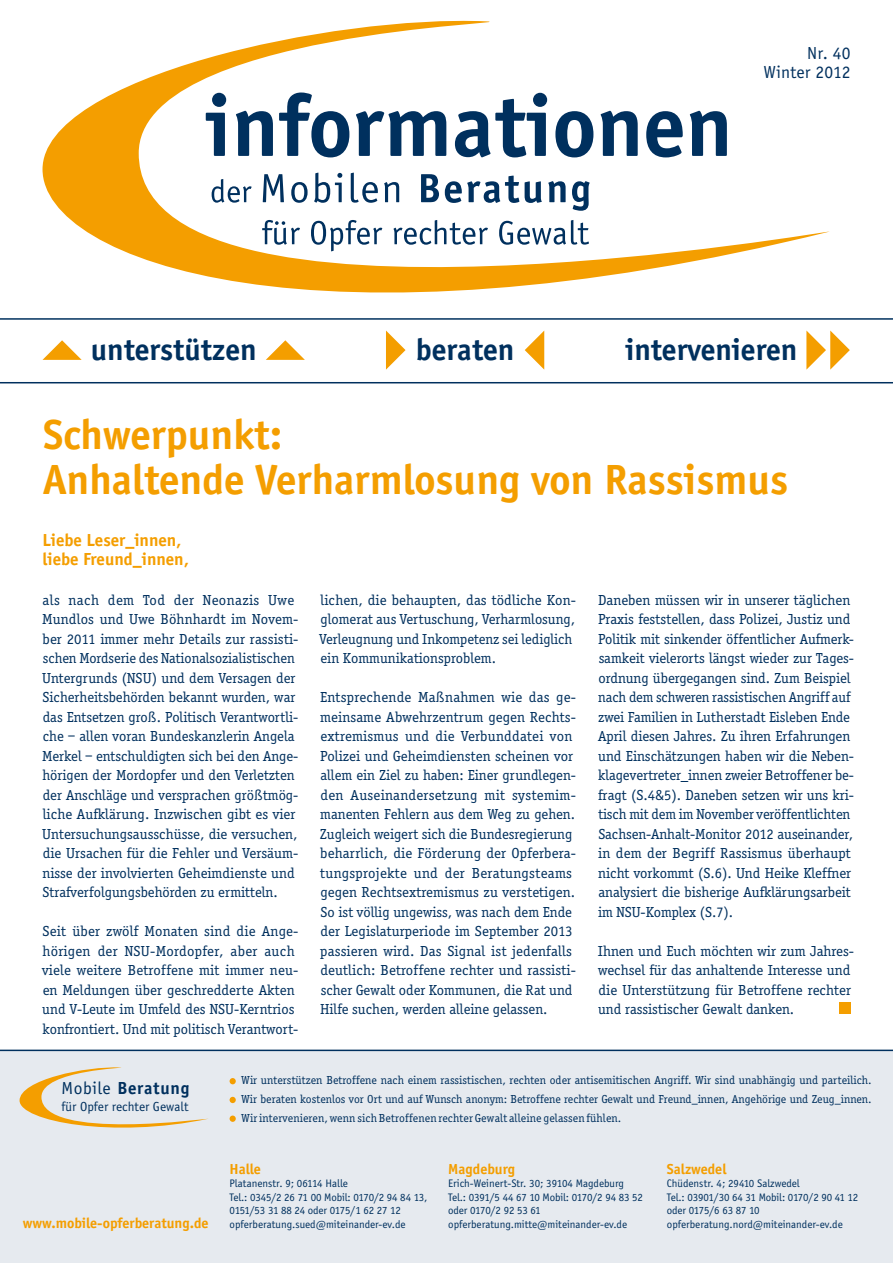
<style>
.page{position:relative;width:893px;height:1263px;background:#fff}
.page>*{position:absolute;margin:0;border:0;box-sizing:border-box;transform-origin:0 0}
.t1{font:700 43.5px/45px "Officina Sans";color:#f49e00}
.t2{font:700 31.5px "Officina Sans";color:#00305e}
.t3{font:700 18px/18.8px "Officina Sans";color:#f49e00}
.t4{font:18px/19.5px "Officina Sans";letter-spacing:.01em;color:#00305e;text-align:right}
.t5{font:700 18px "Officina Sans";letter-spacing:.04em;color:#00305e}
.t6{font:15px/19.5px "Officina Serif";color:#00305e}
.t7{font:700 15px "Officina Sans";color:#f49e00}
.t8{font:13.5px "Officina Sans";letter-spacing:.005em;color:#00305e}
.t9{font:12px/18.8px "Officina Serif";letter-spacing:.01em;color:#00305e;text-align:justify}
.t10{font:11.25px/13.5px "Officina Sans";color:#00305e}
.s1{font-weight:400}
</style>
<div class="page">
<div style="left:0;top:1050px;width:893px;height:213px;background:#e6eaef"></div>
<hr style="left:0;top:1049px;width:893px;height:2px;background:#00305e">
<svg style="left:20px;top:1067px;width:188px;height:61px"></svg>
<svg style="left:230px;top:1078px;width:6px;height:6px"></svg>
<svg style="left:230px;top:1097px;width:6px;height:6px"></svg>
<div style="left:230px;top:1115px;width:6px;height:7px;background:#f49e00;border-radius:50%"></div>
<svg style="left:42px;top:20px;width:788px;height:339px"></svg>
<svg style="left:212px;top:179px;width:40px;height:24px"></svg>
<svg style="left:263px;top:173px;width:136px;height:30px"></svg>
<svg style="left:421px;top:174px;width:169px;height:37px"></svg>
<svg style="left:262px;top:220px;width:327px;height:31px"></svg>
<hr style="left:0;top:318px;width:893px;height:2px;background:#00305e">
<hr style="left:0;top:382px;width:893px;height:1px;background:#00305e">
<svg style="left:386px;top:330px;width:20px;height:40px"></svg>
<svg style="left:525px;top:330px;width:19px;height:40px"></svg>
<svg style="left:43px;top:340px;width:39px;height:20px"></svg>
<svg style="left:266px;top:340px;width:39px;height:20px"></svg>
<svg style="left:806px;top:330px;width:44px;height:40px"></svg>
<div style="left:839px;top:1002px;width:11px;height:12px;background:#f49e00"></div>
<p class="t4" style="left:764px;top:43px;width:88px">Nr. 40<br>Winter 2012</p>
<h2 class="t2" style="left:91px;top:330px;width:167px">unterstützen</h2>
<h2 class="t2" style="left:416px;top:330px;width:100px">beraten</h2>
<h2 class="t2" style="left:625px;top:330px;width:173px">intervenieren</h2>
<h1 class="t1" style="left:43px;top:411px;width:746px">Schwerpunkt:<br>Anhaltende Verharmlosung von Rassismus</h1>
<p class="t3" style="left:42px;top:531px;width:148px">Liebe Leser_innen, liebe Freund_innen,</p>
<p class="t6" style="left:42px;top:590px;width:258px">als nach dem Tod der Neonazis Uwe Mundlos und Uwe Böhnhardt im Novem&shy;ber 2011 immer mehr Details zur rassisti&shy;schen Mordserie des Nationalsozialistischen Untergrunds (NSU) und dem Versagen der Sicherheitsbehörden bekannt wurden, war das Entsetzen groß. Politisch Verantwortli&shy;che – allen voran Bundeskanzlerin Angela Merkel – entschuldigten sich bei den Ange&shy;hörigen der Mordopfer und den Verletzten der Anschläge und versprachen größtmög&shy;liche Aufklärung. Inzwischen gibt es vier Untersuchungsausschüsse, die versuchen, die Ursachen für die Fehler und Versäum&shy;nisse der involvierten Geheimdienste und Strafverfolgungsbehörden zu ermitteln.</p>
<p class="t6" style="left:42px;top:921px;width:258px">Seit über zwölf Monaten sind die Ange&shy;hörigen der NSU-Mordopfer, aber auch viele weitere Betroffene mit immer neu&shy;en Meldungen über geschredderte Akten und -V-Leute im Umfeld des NSU-Kerntrios konfrontiert. Und mit politisch Verantwort-</p>
<p class="t6" style="left:320px;top:590px;width:258px">lichen, die behaupten, das tödliche Kon&shy;glomerat aus Vertuschung, Verharmlosung, Verleugnung und Inkompetenz sei lediglich ein Kommunikationsproblem.</p>
<p class="t6" style="left:320px;top:687px;width:258px">Entsprechende Maßnahmen wie das ge&shy;meinsame Abwehrzentrum gegen Rechts&shy;extremismus und die Verbunddatei von Polizei und Geheimdiensten scheinen vor allem ein Ziel zu haben: Einer grundlegen&shy;den Auseinandersetzung mit systemim&shy;manenten Fehlern aus dem Weg zu gehen.<br>Zugleich weigert sich die Bundesregierung beharrlich, die Förderung der Opferbera&shy;tungsprojekte und der Beratungsteams gegen Rechtsextremismus zu verstetigen.<br>So ist völlig ungewiss, was nach dem Ende der -Legislaturperiode im September 2013 passieren wird. Das Signal ist jedenfalls deutlich: Betroffene rechter und rassisti&shy;scher Gewalt oder Kommunen, die Rat und Hilfe suchen, werden alleine gelassen.</p>
<p class="t6" style="left:598px;top:590px;width:258px">Daneben müssen wir in unserer täglichen Praxis feststellen, dass Polizei, Justiz und Politik mit sinkender öffentlicher Aufmerk&shy;samkeit vielerorts längst wieder zur Tages&shy;ordnung übergegangen sind. Zum Beispiel nach dem schweren rassistischen Angriff auf zwei Familien in Lutherstadt Eisleben Ende April diesen Jahres. Zu ihren Erfahrungen und Einschätzungen haben wir die Neben&shy;klagevertreter_innen zweier Betroffener be&shy;fragt (S.4&amp;5). Daneben setzen wir uns kri&shy;tisch mit dem im November veröffentlichten Sachsen-Anhalt-Monitor 2012 auseinander, in dem der Begriff Rassismus überhaupt nicht vorkommt (S.6). Und Heike Kleffner analysiert die bisherige Aufklärungsarbeit im NSU-Komplex (S.7).</p>
<p class="t6" style="left:598px;top:941px;width:258px">Ihnen und Euch möchten wir zum Jahres&shy;wechsel für das anhaltende Interesse und die Unterstützung für Betroffene rechter und rassistischer Gewalt danken.</p>
<p class="t9" style="left:242px;top:1071px;width:632px">Wir unterstützen Betroffene nach einem rassistischen, rechten oder antisemitischen Angriff. Wir sind unabhängig und parteilich.<br>Wir beraten kostenlos vor Ort und auf Wunsch anonym: Betroffene rechter Gewalt und Freund_innen, Angehörige und Zeug_innen.<br>Wirintervenieren, wenn sich Betroffenen rechter Gewalt alleine gelassen fühlen.</p>
<p class="t7" style="left:230px;top:1160px;width:33px">Halle</p>
<p class="t10" style="left:230px;top:1177px;width:199px">Platanenstr. 9; 06114 Halle<br>Tel.: 0345/2 26 71 00 Mobil: 0170/2 94 84 13, 0151/53 31 88 24 oder 0175/1 62 27 12 opferberatung.sued@miteinander-ev.de</p>
<p class="t5" style="left:62px;top:1077px;width:129px"><span class="s1">Mobile</span> Beratung</p>
<p class="t8" style="left:62px;top:1099px;width:128px">für Opfer rechter Gewalt</p>
<p class="t7" style="left:448px;top:1160px;width:68px">Magdeburg</p>
<p class="t10" style="left:448px;top:1177px;width:196px">Erich-Weinert-Str. 30; 39104 Magdeburg Tel.: 0391/5 44 67 10 Mobil: 0170/2 94 83 52 oder 0170/2 92 53 61 opferberatung.mitte@miteinander-ev.de</p>
<p class="t7" style="left:667px;top:1160px;width:61px">Salzwedel</p>
<p class="t10" style="left:667px;top:1177px;width:193px">Chüdenstr. 4; 29410 Salzwedel<br>Tel.: 03901/30 64 31 Mobil: 0170/2 90 41 12 oder 0175/6 63 87 10</p>
<p class="t7" style="left:23px;top:1214px;width:187px">www.mobile-opferberatung.de</p>
<p class="t10" style="left:667px;top:1217px;width:177px">opferberatung.nord@miteinander-ev.de</p>
</div>
